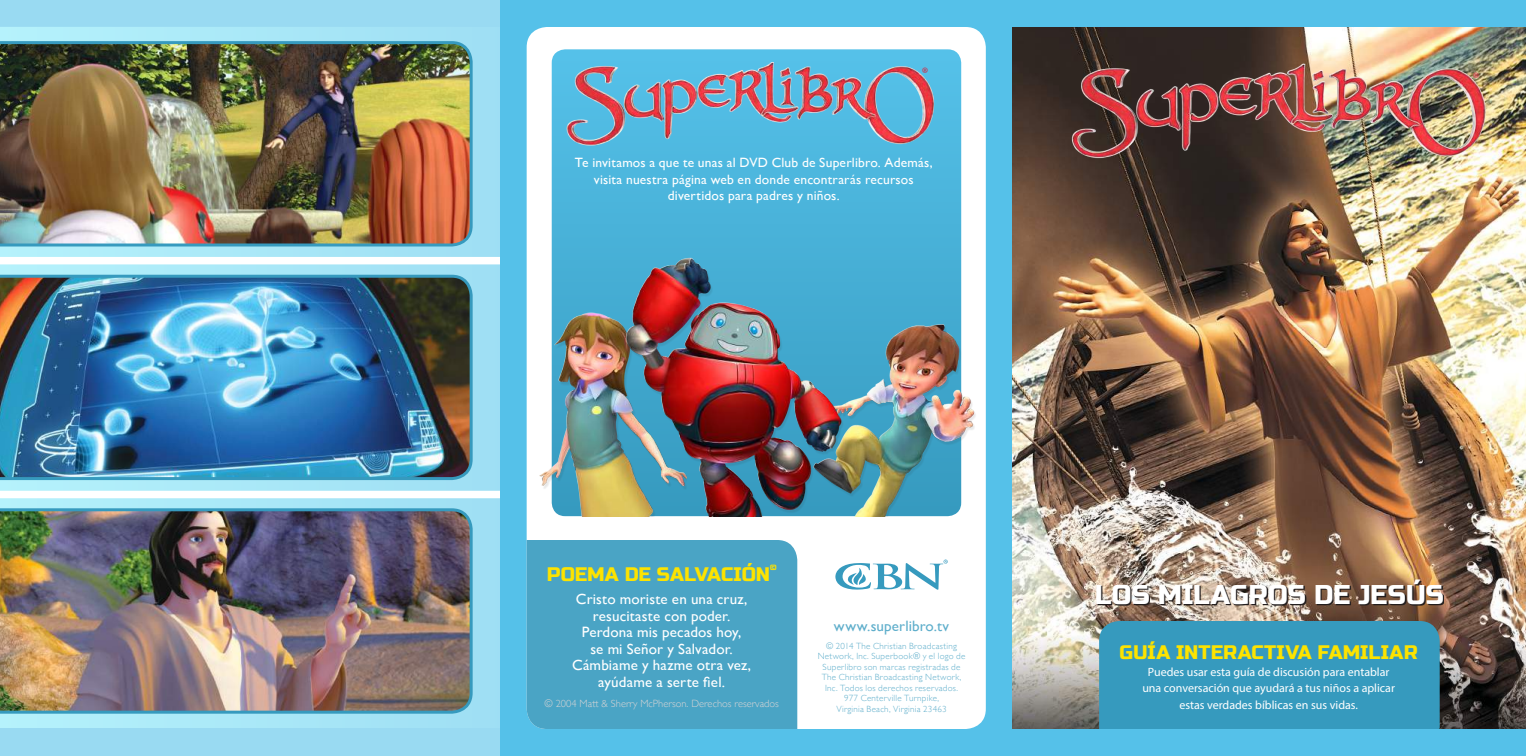
<style>
.page{position:relative;width:1526px;height:756px;background:#fff}
.page>*{position:absolute;margin:0;border:0;box-sizing:border-box;transform-origin:0 0}
.t1{font:27px "Russo One";letter-spacing:-.005em;color:#fff}
.t2{font:20.4px "Minion Pro";color:#d42842}
.t3{font:19.5px "Russo One";letter-spacing:.005em;color:#fde300}
.t4{font:15px/16.5px "Gill Sans";letter-spacing:.01em;color:#fff;text-align:center}
.t5{font:15px "Gill Sans";letter-spacing:.01em;color:#5eaecb}
.t6{font:13.5px/16.5px "Gill Sans";letter-spacing:.015em;color:#fff;text-align:center}
.t7{font:12px/16.5px "Myriad Pro";color:#fff;text-align:center}
.t8{font:300 10.5px "Gill Sans";color:#d5d4d5}
.t9{font:300 9px/10.5px "Gill Sans";letter-spacing:.03em;color:#5eaecb;text-align:center}
.t10{font:7.5px "Russo One";color:#fde300}
</style>
<div class="page">
<div style="left:0;top:0;width:500px;height:756px;background:#99daf2"></div>
<div style="left:500px;top:0;width:1026px;height:756px;background:#55c1e9"></div>
<div style="left:526px;top:27px;width:460px;height:702px;background:#fff;border-radius:20px"></div>
<div style="left:0;top:261px;width:500px;height:234px;background:linear-gradient(to right,#b5f2fc,#9edef4)"></div>
<div style="left:0;top:495px;width:500px;height:233px;background:linear-gradient(to right,#b5f2fc,#9edef4)"></div>
<svg style="left:0;top:27px;width:500px;height:230px;fill:#a5e4f6"></svg>
<div style="left:0;top:491px;width:500px;height:7px;background:#fff"></div>
<div style="left:0;top:257px;width:500px;height:7px;background:#fff"></div>
<div style="left:552px;top:49px;width:409px;height:467px;background:#4ab4db;border-radius:14px"></div>
<img style="left:539px;top:287px;width:85px;height:229px">
<img style="left:845px;top:320px;width:141px;height:196px">
<img style="left:624px;top:257px;width:221px;height:259px">
<img style="left:0;top:507px;width:474px;height:208px">
<img style="left:0;top:273px;width:474px;height:209px">
<img style="left:0;top:40px;width:474px;height:208px">
<img style="left:1012px;top:27px;width:514px;height:702px">
<svg style="left:835px;top:560px;width:112px;height:30px"></svg>
<img style="left:1061px;top:40px;width:437px;height:131px">
<img style="left:558px;top:49px;width:387px;height:97px">
<div style="left:526px;top:540px;width:271px;height:189px;background:#4aa4c5"></div>
<div style="left:1099px;top:621px;width:340px;height:108px;background:#369abe"></div>
<img style="left:1097px;top:581px;width:347px;height:24px">
<h2 class="t2" style="left:921px;top:61px;width:8px">®</h2>
<h3 class="t6" style="left:575px;top:154px;width:359px">Te invitamos a que te unas al DVD Club de Superlibro. Además, visita nuestra página web en donde encontrarás recursos divertidos para padres y niños.</h3>
<h2 class="t2" style="left:1472px;top:66px;width:8px">®</h2>
<h3 class="t3" style="left:547px;top:563px;width:225px">POEMA DE SALVACIÓN</h3>
<p class="t10" style="left:770px;top:563px;width:8px">©</p>
<h3 class="t4" style="left:572px;top:591px;width:180px">Cristo moriste en una cruz, resucitaste con poder.<br>Perdona mis pecados hoy,<br>se mi Señor y Salvador.<br>Cámbiame y hazme otra vez, ayúdame a serte fiel.</h3>
<p class="t8" style="left:544px;top:695px;width:236px">© 2004 Matt &amp; Sherry McPherson. Derechos reservados</p>
<h3 class="t5" style="left:834px;top:618px;width:117px">www.superlibro.tv</h3>
<p class="t9" style="left:817px;top:640px;width:149px">© 2014 The Christian Broadcasting Network, Inc. Superbook® y el logo de Superlibro son marcas registradas de The Christian Broadcasting Network, Inc. Todos los derechos reservados.<br>977 Centerville Turnpike,<br>Virginia Beach, Virginia 23463</p>
<h1 class="t1" style="left:1095px;top:579px;width:350px">LOS MILAGROS DE JESÚS</h1>
<h3 class="t3" style="left:1119px;top:641px;width:299px">GUÍA INTERACTIVA FAMILIAR</h3>
<h3 class="t7" style="left:1142px;top:663px;width:254px">Puedes usar esta guía de discusión para entablar una conversación que ayudará a tus niños a aplicar estas verdades bíblicas en sus vidas.</h3>
</div>
